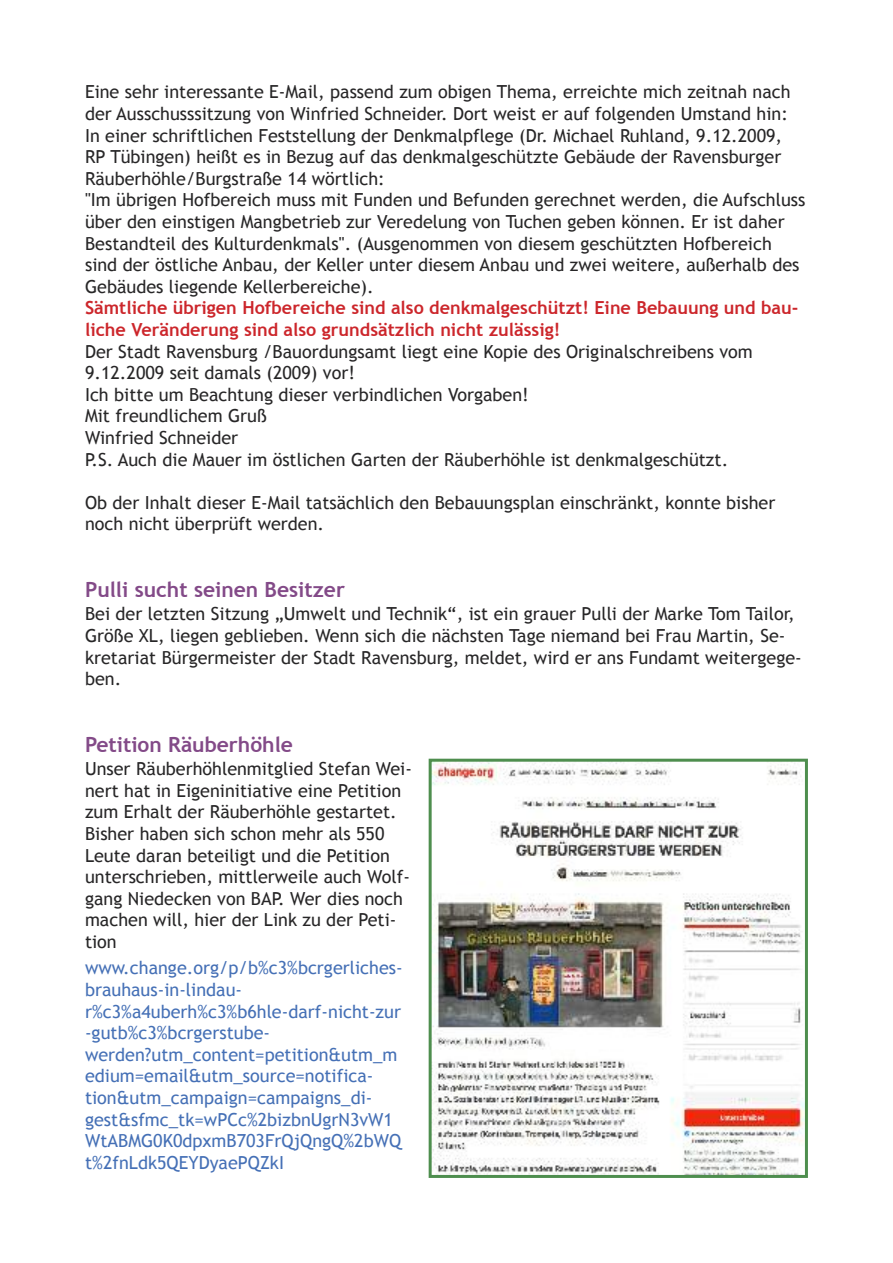
<style>
.page{position:relative;width:893px;height:1263px;background:#fff}
.page>*{position:absolute;margin:0;border:0;box-sizing:border-box;transform-origin:0 0}
.t1{font:700 21px "Trebuchet MS";color:#834a88}
.t2{font:18px/21.6px "Trebuchet MS";color:#272627}
.t3{font:18px/21.6px "Trebuchet MS";color:#4570b6}
.t4{font:700 18px/21.6px "Trebuchet MS";color:#cc262b}
</style>
<div class="page">
<img style="left:433px;top:763px;width:371px;height:411px">
<div style="left:429px;top:759px;width:379px;height:419px;border:3px solid #4e8e4e"></div>
<p class="t2" style="left:85px;top:81px;width:722px">Eine sehr interessante E-Mail, passend zum obigen Thema, erreichte mich zeitnah nach der Ausschusssitzung von Winfried Schneider. Dort weist er auf folgenden Umstand hin:<br>In einer schriftlichen Feststellung der Denkmalpflege (Dr. Michael Ruhland, 9.12.2009, RP Tübingen) heißt es in Bezug auf das denkmalgeschützte Gebäude der Ravensburger Räuberhöhle/Burgstraße 14 wörtlich:<br>"Im übrigen Hofbereich muss mit Funden und Befunden gerechnet werden, die Aufschluss über den einstigen Mangbetrieb zur Veredelung von Tuchen geben können. Er ist daher Bestandteil des Kulturdenkmals". (Ausgenommen von diesem geschützten Hofbereich sind der östliche Anbau, der Keller unter diesem Anbau und zwei weitere, außerhalb des Gebäudes liegende Kellerbereiche).</p>
<p class="t4" style="left:85px;top:297px;width:715px">Sämtliche übrigen Hofbereiche sind also denkmalgeschützt! Eine Bebauung und bau&shy;liche Veränderung sind also grundsätzlich nicht zulässig!</p>
<p class="t2" style="left:85px;top:340px;width:669px">Der Stadt Ravensburg /Bauordungsamt liegt eine Kopie des Originalschreibens vom 9.12.2009 seit damals (2009) vor!<br>Ich bitte um Beachtung dieser verbindlichen Vorgaben!<br>Mit freundlichem Gruß<br>Winfried Schneider<br>P.S. Auch die Mauer im östlichen Garten der Räuberhöhle ist denkmalgeschützt.</p>
<p class="t2" style="left:85px;top:491px;width:692px">Ob der Inhalt dieser E-Mail tatsächlich den Bebauungsplan einschränkt, konnte bisher noch nicht überprüft werden.</p>
<p class="t1" style="left:85px;top:578px;width:261px">Pulli sucht seinen Besitzer</p>
<p class="t2" style="left:85px;top:603px;width:718px">Bei der letzten Sitzung „Umwelt und Technik“, ist ein grauer Pulli der Marke Tom Tailor, Größe XL, liegen geblieben. Wenn sich die nächsten Tage niemand bei Frau Martin, Se&shy;kretariat Bürgermeister der Stadt Ravensburg, meldet, wird er ans Fundamt weitergege&shy;ben.</p>
<p class="t1" style="left:85px;top:732px;width:209px">Petition Räuberhöhle</p>
<p class="t2" style="left:85px;top:758px;width:328px">Unser Räuberhöhlenmitglied Stefan Wei&shy;nert hat in Eigeninitiative eine Petition zum Erhalt der Räuberhöhle gestartet.<br>Bisher haben sich schon mehr als 550<br>Leute daran beteiligt und die Petition unterschrieben, mittlerweile auch Wolf&shy;gang Niedecken von BAP. Wer dies noch machen will, hier der Link zu der Peti&shy;tion</p>
<p class="t3" style="left:85px;top:957px;width:319px">www.change.org/p/b%c3%bcrgerliches&shy;brauhaus-in-lindau&shy;r%c3%a4uberh%c3%b6hle-darf-nicht-zur -gutb%c3%bcrgerstube&shy;werden?utm_content=petition&amp;utm_m edium=email&amp;utm_source=notifica&shy;tion&amp;utm_campaign=campaigns_di&shy;gest&amp;sfmc_tk=wPCc%2bizbnUgrN3vW1<br>WtABMG0K0dpxmB703FrQjQngQ%2bWQ t%2fnLdk5QEYDyaePQZkI</p>
</div>
